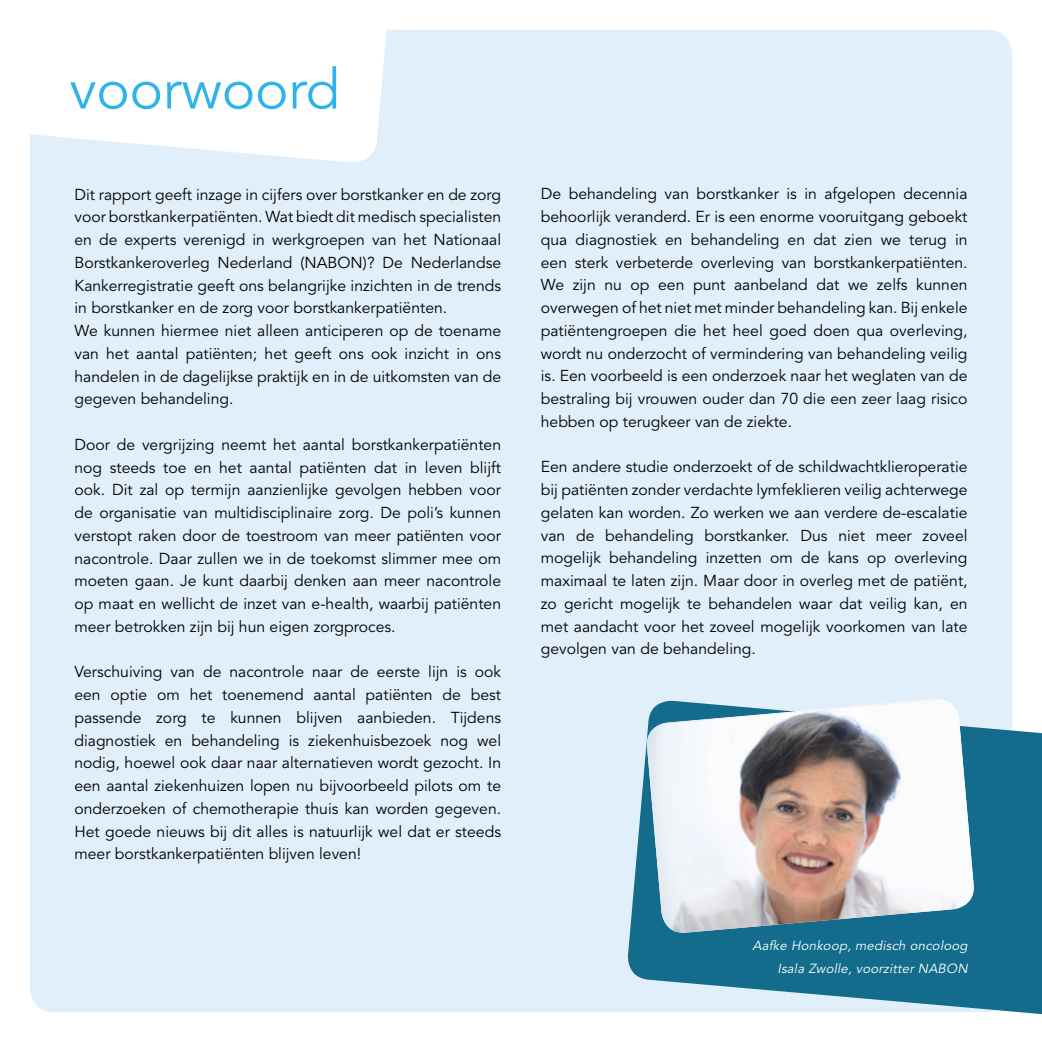
<style>
.page{position:relative;width:1042px;height:1042px;background:#fff}
.page>*{position:absolute;margin:0;border:0;box-sizing:border-box;transform-origin:0 0}
.t1{font:56px "Avenir LT Std";color:#2eb4e8}
.t2{font:15.75px/22.8px "Avenir LT Std";color:#000;text-align:justify}
.t3{font:italic 13.12px/22.8px "Avenir LT Std";color:#fff;text-align:right}
</style>
<div class="page">
<div style="left:30px;top:30px;width:982px;height:982px;background:#e1effa;border-radius:25px"></div>
<svg style="left:628px;top:727px;width:414px;height:288px;fill:#146c8c"></svg>
<img style="left:645px;top:699px;width:330px;height:235px">
<svg style="left:30px;top:30px;width:357px;height:133px;background:#fbfdfe"></svg>
<h1 class="t1" style="left:69px;top:57px;width:272px">voorwoord</h1>
<p class="t2" style="left:74px;top:183px;width:428px;text-align:left">Dit rapport geeft inzage in cijfers over borstkanker en de zorg voor borstkankerpatiënten. Wat biedt dit medisch specialisten en de experts verenigd in werkgroepen van het Nationaal Borstkankeroverleg Nederland (NABON)? De Nederlandse Kankerregistratie geeft ons belangrijke inzichten in de trends in borstkanker en de zorg voor borstkankerpatiënten.<br>We kunnen hiermee niet alleen anticiperen op de toename van het aantal patiënten; het geeft ons ook inzicht in ons handelen in de dagelijkse praktijk en in de uitkomsten van de gegeven behandeling.</p>
<p class="t2" style="left:74px;top:433px;width:428px">Door de vergrijzing neemt het aantal borstkankerpatiënten nog steeds toe en het aantal patiënten dat in leven blijft ook. Dit zal op termijn aanzienlijke gevolgen hebben voor de organisatie van multidisciplinaire zorg. De poli’s kunnen verstopt raken door de toestroom van meer patiënten voor nacontrole. Daar zullen we in de toekomst slimmer mee om moeten gaan. Je kunt daarbij denken aan meer nacontrole op maat en wellicht de inzet van e-health, waarbij patiënten meer betrokken zijn bij hun eigen zorgproces.</p>
<p class="t2" style="left:74px;top:661px;width:428px">Verschuiving van de nacontrole naar de eerste lijn is ook een optie om het toenemend aantal patiënten de best passende zorg te kunnen blijven aanbieden. Tijdens diagnostiek en behandeling is ziekenhuisbezoek nog wel nodig, hoewel ook daar naar alternatieven wordt gezocht. In een aantal ziekenhuizen lopen nu bijvoorbeeld pilots om te onderzoeken of chemotherapie thuis kan worden gegeven.<br>Het goede nieuws bij dit alles is natuurlijk wel dat er steeds meer borstkankerpatiënten blijven leven!</p>
<p class="t2" style="left:541px;top:183px;width:428px">De behandeling van borstkanker is in afgelopen decennia behoorlijk veranderd. Er is een enorme vooruitgang geboekt qua diagnostiek en behandeling en dat zien we terug in een sterk verbeterde overleving van borstkankerpatiënten.<br>We zijn nu op een punt aanbeland dat we zelfs kunnen overwegen of het niet met minder behandeling kan. Bij enkele patiëntengroepen die het heel goed doen qua overleving, wordt nu onderzocht of vermindering van behandeling veilig is. Een voorbeeld is een onderzoek naar het weglaten van de bestraling bij vrouwen ouder dan 70 die een zeer laag risico hebben op terugkeer van de ziekte.</p>
<p class="t2" style="left:541px;top:456px;width:428px">Een andere studie onderzoekt of de schildwachtklieroperatie bij patiënten zonder verdachte lymfeklieren veilig achterwege gelaten kan worden. Zo werken we aan verdere de-escalatie van de behandeling borstkanker. Dus niet meer zoveel mogelijk behandeling inzetten om de kans op overleving maximaal te laten zijn. Maar door in overleg met de patiënt, zo gericht mogelijk te behandelen waar dat veilig kan, en met aandacht voor het zoveel mogelijk voorkomen van late gevolgen van de behandeling.</p>
<p class="t3" style="left:752px;top:935px;width:219px">Aafke Honkoop, medisch oncoloog<br>Isala Zwolle, voorzitter NABON</p>
</div>
